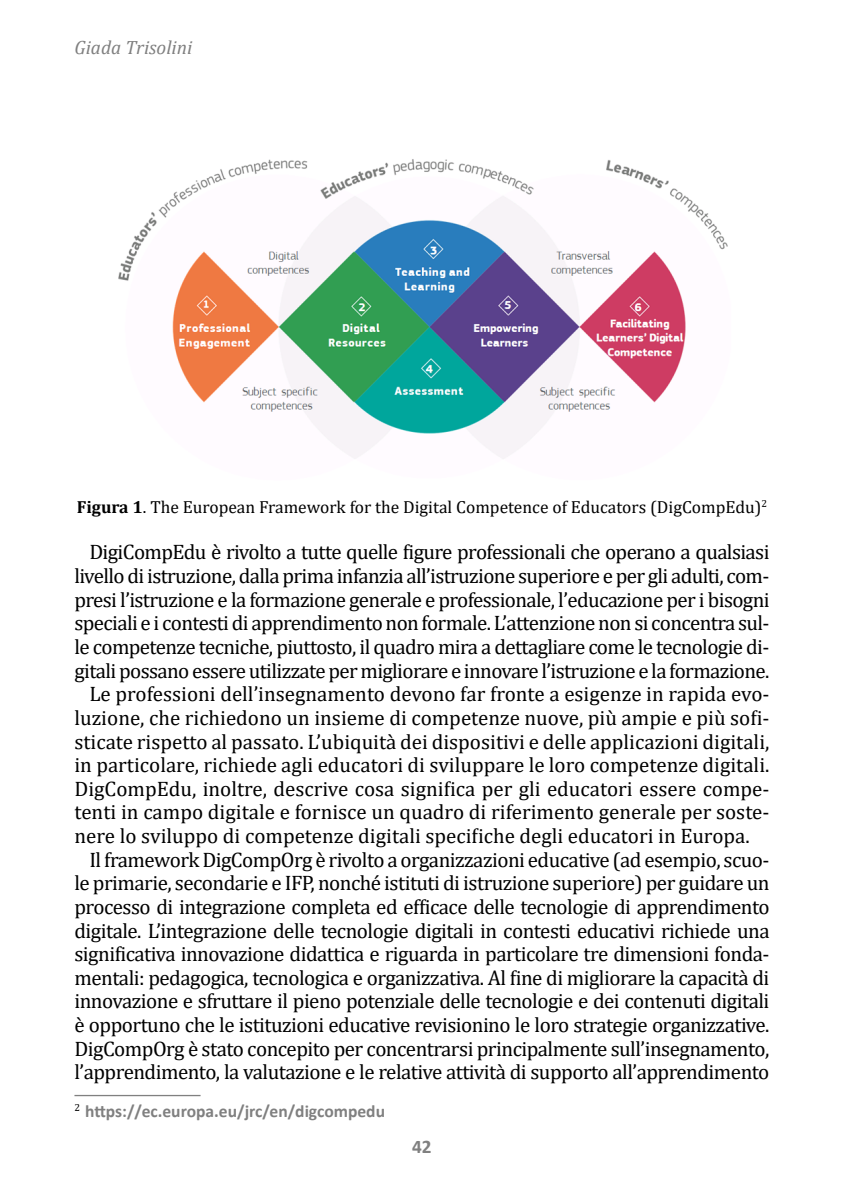
<style>
.page{position:relative;width:844px;height:1191px;background:#fff}
.page>*{position:absolute;margin:0;border:0;box-sizing:border-box;transform-origin:0 0}
._04_corpo_testo{font:21px/23.6px "Cambria";letter-spacing:-.025em;color:#000;text-align:justify}
.t1{font:italic 19.25px "Cambria";color:#808080}
.t2{font:700 19.25px "Calibri";color:#808080}
._11_dida{font:17.5px "Cambria";color:#000}
._17_note{font:700 17.5px "Calibri";color:#808080}
.s1{font-weight:700}
</style>
<div class="page">
<img style="left:118px;top:159px;width:610px;height:300px">
<hr style="left:74px;top:1094px;width:126px;height:2px;background:#808080">
<p class="t1" style="left:74px;top:33px;width:119px">Giada Trisolini</p>
<p class="_11_dida" style="left:77px;top:497px;width:691px"><span class="s1">Figura 1</span>. The European Framework for the Digital Competence of Educators (DigCompEdu)<sup>2</sup></p>
<p class="_04_corpo_testo" style="left:74px;top:540px;width:696px;text-indent:15px">DigiCompEdu è rivolto a tutte quelle figure professionali che operano a qualsiasi livello di istruzione, dalla prima infanzia all’istruzione superiore e per gli adulti, com&shy;presi l’istruzione e la formazione generale e professionale, l’educazione per i bisogni speciali e i contesti di apprendimento non formale. L’attenzione non si concentra sul&shy;le competenze tecniche, piuttosto, il quadro mira a dettagliare come le tecnologie di&shy;gitali possano essere utilizzate per migliorare e innovare l’istruzione e la formazione.</p>
<p class="_04_corpo_testo" style="left:74px;top:682px;width:696px;text-indent:15px">Le professioni dell’insegnamento devono far fronte a esigenze in rapida evo&shy;luzione, che richiedono un insieme di competenze nuove, più ampie e più sofi&shy;sticate rispetto al passato. L’ubiquità dei dispositivi e delle applicazioni digitali, in particolare, richiede agli educatori di sviluppare le loro competenze digitali.<br>DigCompEdu, inoltre, descrive cosa significa per gli educatori essere compe&shy;tenti in campo digitale e fornisce un quadro di riferimento generale per soste&shy;nere lo sviluppo di competenze digitali specifiche degli educatori in Europa.</p>
<p class="_04_corpo_testo" style="left:74px;top:847px;width:696px;text-indent:15px">Il framework DigCompOrg è rivolto a organizzazioni educative (ad esempio, scuo&shy;le primarie, secondarie e IFP, nonché istituti di istruzione superiore) per guidare un processo di integrazione completa ed efficace delle tecnologie di apprendimento digitale. L’integrazione delle tecnologie digitali in contesti educativi richiede una significativa innovazione didattica e riguarda in particolare tre dimensioni fonda&shy;mentali: pedagogica, tecnologica e organizzativa. Al fine di migliorare la capacità di innovazione e sfruttare il pieno potenziale delle tecnologie e dei contenuti digitali è opportuno che le istituzioni educative revisionino le loro strategie organizzative.<br>DigCompOrg è stato concepito per concentrarsi principalmente sull’insegnamento, l’apprendimento, la valutazione e le relative attività di supporto all’apprendimento</p>
<p class="_17_note" style="left:74px;top:1098px;width:312px"><sup>2</sup> https://ec.europa.eu/jrc/en/digcompedu</p>
<p class="t2" style="left:412px;top:1133px;width:21px">42</p>
</div>
